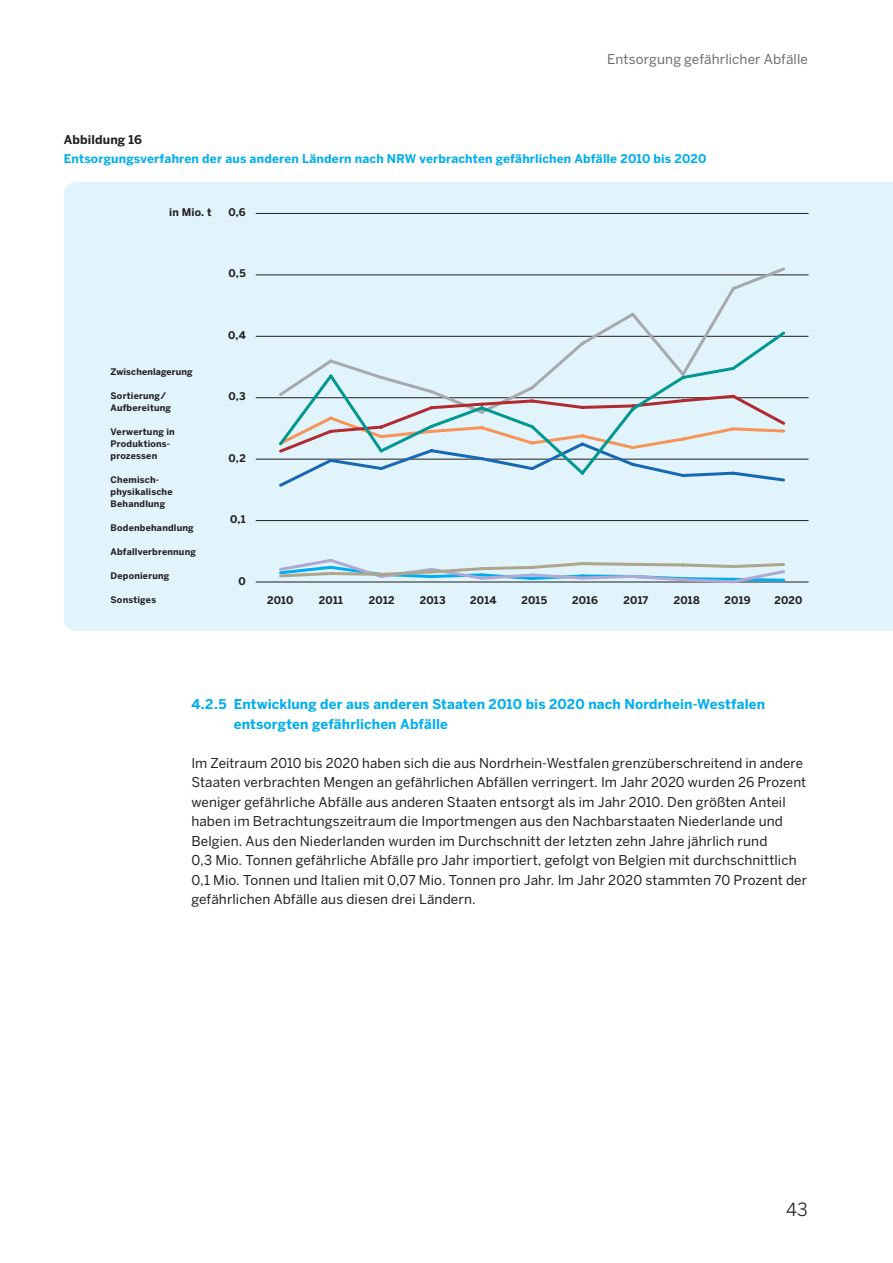
<style>
.page{position:relative;width:893px;height:1263px;background:#fff}
.page>*{position:absolute;margin:0;border:0;box-sizing:border-box;transform-origin:0 0}
.t1{font:18px "Benton Sans";color:#231f20}
.t2{font:13.5px/19.5px "Benton Sans";letter-spacing:.01em;color:#231f20}
.t3{font:700 13.5px/19.5px "Benton Sans";letter-spacing:.01em;color:#00aeef}
.t4{font:13.5px "Benton Sans";letter-spacing:.01em;color:#6c6d70}
.t5{font:700 12px/19.5px "Benton Sans";letter-spacing:.015em;color:#00aeef}
.t6{font:700 10.5px "Benton Sans";letter-spacing:.02em;color:#231f20}
.t7{font:700 9px/12px "Benton Sans";letter-spacing:.02em;color:#231f20}
.s1{color:#231f20}
</style>
<div class="page">
<div style="left:64px;top:182px;width:829px;height:449px;background:#e1f4fc"></div>
<hr style="left:256px;top:582px;width:552px;height:1px;background:#231f20">
<hr style="left:256px;top:520px;width:552px;height:1px;background:#231f20">
<hr style="left:256px;top:459px;width:552px;height:1px;background:#231f20">
<hr style="left:256px;top:397px;width:552px;height:1px;background:#231f20">
<hr style="left:256px;top:336px;width:552px;height:1px;background:#231f20">
<hr style="left:256px;top:275px;width:552px;height:1px;background:#231f20">
<hr style="left:256px;top:213px;width:552px;height:1px;background:#231f20">
<div style="left:276px;top:265px;width:512px;height:64px;background:#e1f4fc"></div>
<div style="left:277px;top:477px;width:511px;height:12px;background:#e1f4fc"></div>
<svg style="left:276px;top:329px;width:512px;height:148px;background:#d2e3eb"></svg>
<svg style="left:277px;top:557px;width:510px;height:28px;background:#c2d8e4"></svg>
<p class="t4" style="left:607px;top:51px;width:202px">Entsorgung gefährlicher Abfälle</p>
<p class="t5" style="left:64px;top:129px;width:644px"><span class="s1">Abbildung 16<br></span>Entsorgungsverfahren der aus anderen Ländern nach NRW verbrachten gefährlichen Abfälle 2010 bis 2020</p>
<p class="t6" style="left:169px;top:205px;width:44px">in Mio. t</p>
<p class="t6" style="left:229px;top:205px;width:19px">0,6</p>
<p class="t6" style="left:229px;top:267px;width:19px">0,5</p>
<p class="t7" style="left:111px;top:366px;width:84px">Zwischenlagerung</p>
<p class="t7" style="left:111px;top:390px;width:62px">Sortierung/<br>Aufbereitung</p>
<p class="t7" style="left:111px;top:426px;width:66px">Verwertung in<br>Produktions&shy;prozessen</p>
<p class="t7" style="left:111px;top:474px;width:64px">Chemisch&shy;physikalische<br>Behandlung</p>
<p class="t7" style="left:111px;top:522px;width:85px">Bodenbehandlung</p>
<p class="t7" style="left:111px;top:546px;width:87px">Abfallverbrennung</p>
<p class="t7" style="left:111px;top:570px;width:60px">Deponierung</p>
<p class="t7" style="left:111px;top:594px;width:47px">Sonstiges</p>
<p class="t6" style="left:228px;top:328px;width:19px">0,4</p>
<p class="t6" style="left:228px;top:390px;width:19px">0,3</p>
<p class="t6" style="left:228px;top:451px;width:19px">0,2</p>
<p class="t6" style="left:230px;top:513px;width:17px">0,1</p>
<p class="t6" style="left:238px;top:574px;width:9px">0</p>
<p class="t6" style="left:267px;top:594px;width:28px">2010</p>
<p class="t6" style="left:319px;top:594px;width:26px">2011</p>
<p class="t6" style="left:369px;top:594px;width:27px">2012</p>
<p class="t6" style="left:420px;top:594px;width:27px">2013</p>
<p class="t6" style="left:470px;top:594px;width:28px">2014</p>
<p class="t6" style="left:521px;top:594px;width:27px">2015</p>
<p class="t6" style="left:572px;top:594px;width:27px">2016</p>
<p class="t6" style="left:624px;top:594px;width:26px">2017</p>
<p class="t6" style="left:674px;top:594px;width:28px">2018</p>
<p class="t6" style="left:724px;top:594px;width:27px">2019</p>
<p class="t6" style="left:774px;top:594px;width:29px">2020</p>
<p class="t3" style="left:234px;top:694px;width:533px;text-indent:-43px">4.2.5 Entwicklung der aus anderen Staaten 2010 bis 2020 nach Nordrhein-Westfalen entsorgten gefährlichen Abfälle</p>
<p class="t2" style="left:191px;top:753px;width:617px">Im Zeitraum 2010 bis 2020 haben sich die aus Nordrhein-Westfalen grenzüberschreitend in andere Staaten verbrachten Mengen an gefährlichen Abfällen verringert. Im Jahr 2020 wurden 26 Prozent weniger gefährliche Abfälle aus anderen Staaten entsorgt als im Jahr 2010. Den größten Anteil haben im Betrachtungszeitraum die Importmengen aus den Nachbarstaaten Niederlande und Belgien. Aus den Niederlanden wurden im Durchschnitt der letzten zehn Jahre jährlich rund<br>0,3 Mio. Tonnen gefährliche Abfälle pro Jahr importiert, gefolgt von Belgien mit durchschnittlich 0,1 Mio. Tonnen und Italien mit 0,07 Mio. Tonnen pro Jahr. Im Jahr 2020 stammten 70 Prozent der gefährlichen Abfälle aus diesen drei Ländern.</p>
<h1 class="t1" style="left:786px;top:1199px;width:23px">43</h1>
</div>
